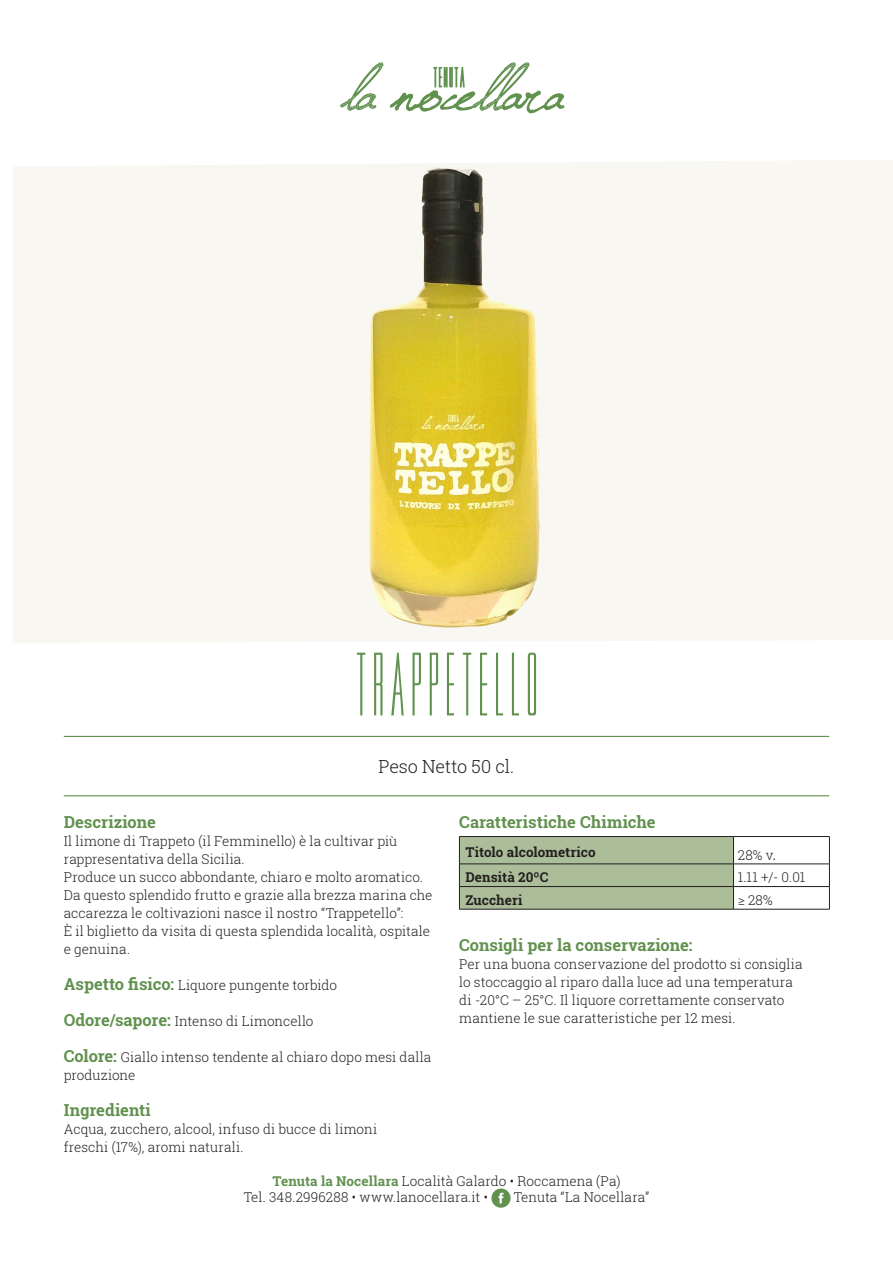
<style>
.page{position:relative;width:893px;height:1263px;background:#fff}
.page>*{position:absolute;margin:0;border:0;box-sizing:border-box;transform-origin:0 0}
.t1{font:90px "Movie Letters";color:#61914f}
.t2{font:300 18px "Roboto Slab";letter-spacing:-.02em;color:#231f20}
.t3{font:700 16.5px "Roboto Slab";color:#61914f}
.t4{font:300 13.5px/18px "Roboto Slab";letter-spacing:.005em;color:#231f20}
.t5{font:700 13.5px "Roboto Slab";letter-spacing:.005em;color:#231f20}
.s1{font-weight:700;font-size:16.5px;color:#61914f}
.s2{font-size:18px}
.s3{font-weight:700;color:#61914f}
</style>
<div class="page">
<svg style="left:491px;top:1188px;width:20px;height:20px"></svg>
<svg style="left:340px;top:63px;width:43px;height:48px"></svg>
<svg style="left:390px;top:63px;width:174px;height:50px"></svg>
<hr style="left:733px;top:836px;width:97px;height:1px;background:#231f20">
<hr style="left:733px;top:864px;width:97px;height:1px;background:#231f20">
<hr style="left:733px;top:886px;width:97px;height:1px;background:#231f20">
<svg style="left:459px;top:836px;width:275px;height:73px;background:#a2b391"></svg>
<svg style="left:829px;top:837px;width:1px;height:72px"></svg>
<hr style="left:459px;top:909px;width:274px;height:1px;background:#231f20">
<hr style="left:733px;top:909px;width:97px;height:1px;background:#231f20">
<hr style="left:64px;top:736px;width:765px;height:1px;background:#61914f">
<hr style="left:64px;top:795px;width:765px;height:1px;background:#61914f">
<div style="left:13px;top:160px;width:880px;height:483px;background:#f8f7f2"></div>
<img style="left:238px;top:160px;width:418px;height:483px">
<h1 class="t1" style="left:352px;top:640px;width:189px">TRAPPETELLO</h1>
<h2 class="t2" style="left:379px;top:754px;width:137px">Peso Netto 50 cl.</h2>
<p class="t3" style="left:64px;top:811px;width:94px">Descrizione</p>
<p class="t4" style="left:64px;top:832px;width:370px">Il limone di Trappeto (il Femminello) è la cultivar più rappresentativa della Sicilia.<br>Produce un succo abbondante, chiaro e molto aromatico.<br>Da questo splendido frutto e grazie alla brezza marina che accarezza le coltivazioni nasce il nostro “Trappetello”:<br>È il biglietto da visita di questa splendida località, ospitale e genuina.</p>
<p class="t4" style="left:64px;top:976px;width:275px"><span class="s1">Aspetto fisico:</span> Liquore pungente torbido</p>
<p class="t4" style="left:64px;top:1012px;width:251px"><span class="s1">Odore/sapore:</span> Intenso di Limoncello</p>
<p class="t4" style="left:64px;top:1048px;width:369px"><span class="s1">Colore:</span> Giallo intenso tendente al chiaro dopo mesi dalla produzione</p>
<p class="t3" style="left:64px;top:1099px;width:89px">Ingredienti</p>
<p class="t4" style="left:64px;top:1120px;width:315px">Acqua, zucchero, alcool, infuso di bucce di limoni freschi (17%), aromi naturali.</p>
<p class="t3" style="left:459px;top:811px;width:198px">Caratteristiche Chimiche</p>
<p class="t5" style="left:465px;top:843px;width:132px">Titolo alcolometrico</p>
<p class="t4" style="left:738px;top:845px;width:40px">28% v<span class="s2">.</span></p>
<p class="t5" style="left:465px;top:868px;width:85px">Densità 20ºC</p>
<p class="t4" style="left:738px;top:868px;width:69px">1.11 +/- 0.01</p>
<p class="t5" style="left:465px;top:891px;width:58px">Zuccheri</p>
<p class="t4" style="left:738px;top:891px;width:37px">≥ 28%</p>
<p class="t3" style="left:459px;top:934px;width:235px">Consigli per la conservazione:</p>
<p class="t4" style="left:459px;top:955px;width:345px">Per una buona conservazione del prodotto si consiglia lo stoccaggio al riparo dalla luce ad una temperatura di -20°C – 25°C. Il liquore correttamente conservato mantiene le sue caratteristiche per 12 mesi.</p>
<p class="t4" style="left:244px;top:1172px;width:378px;line-height:16.5px;text-indent:29px"><span class="s3">Tenuta la Nocellara</span> Località Galardo • Roccamena (Pa)<br>Tel. 348.2996288 • www.lanocellara.it •</p>
<p class="t4" style="left:514px;top:1188px;width:137px">Tenuta “La Nocellara”</p>
</div>
